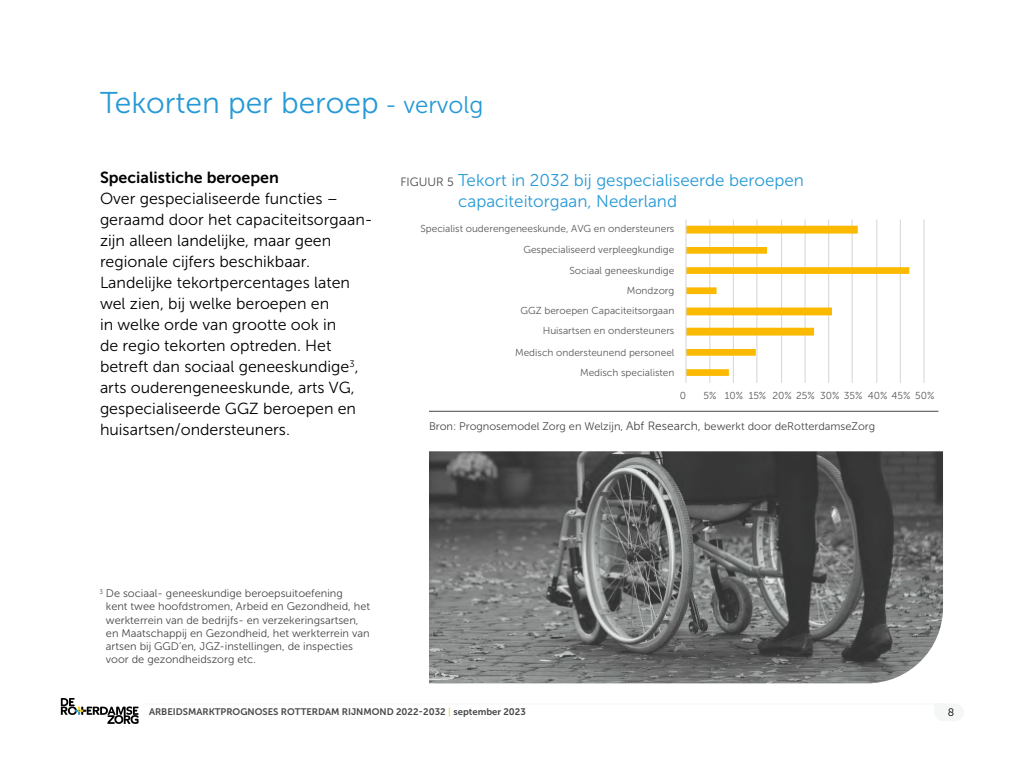
<style>
.page{position:relative;width:1024px;height:768px;background:#fff}
.page>*{position:absolute;margin:0;border:0;box-sizing:border-box;transform-origin:0 0}
.t1{font:30px "Museo Sans 300";color:#2699d6}
.t2{font:17px/21px "Museo Sans 300";color:#2699d6}
.t3{font:16px/21px "Museo Sans 300";color:#000}
.t4{font:16px "Museo Sans 700";color:#000}
.t5{font:11px/13.2px "Museo Sans 300";color:#474747}
.t6{font:10.8px "Museo Sans 300";color:#000}
.t7{font:10.1px "Museo Sans 300";color:#595959}
.t8{font:10.1px "Museo Sans 300";color:#000}
.t9{font:9.5px "Museo Sans 700";color:#474747}
.s1{font-size:24px}
.s2{font-size:12px;color:#474747}
.s3{font-size:12px}
.s4{font-family:"Museo Sans 300";color:#fbba00}
</style>
<div class="page">
<hr style="left:143px;top:704px;width:803px;height:1px;background:#f4f7f5">
<svg style="left:934px;top:704px;width:30px;height:17px"></svg>
<svg style="left:61px;top:698px;width:78px;height:26px"></svg>
<hr style="left:709px;top:219px;width:1px;height:164px;background:#d9d9d9">
<hr style="left:733px;top:219px;width:1px;height:164px;background:#d9d9d9">
<hr style="left:756px;top:219px;width:1px;height:164px;background:#d9d9d9">
<hr style="left:781px;top:219px;width:1px;height:164px;background:#d9d9d9">
<hr style="left:805px;top:219px;width:1px;height:164px;background:#d9d9d9">
<hr style="left:828px;top:219px;width:1px;height:164px;background:#d9d9d9">
<hr style="left:852px;top:219px;width:1px;height:164px;background:#d9d9d9">
<hr style="left:876px;top:219px;width:1px;height:164px;background:#d9d9d9">
<hr style="left:900px;top:219px;width:1px;height:164px;background:#d9d9d9">
<hr style="left:923px;top:219px;width:2px;height:164px;background:#d9d9d9">
<svg style="left:687px;top:226px;width:222px;height:150px"></svg>
<hr style="left:685px;top:219px;width:2px;height:164px;background:#d9d9d9">
<hr style="left:429px;top:411px;width:509px;height:1px;background:#474747">
<img style="left:429px;top:451px;width:514px;height:232px">
<h1 class="t1" style="left:100px;top:86px;width:385px">Tekorten per beroep <span class="s1">- vervolg</span></h1>
<p class="t4" style="left:100px;top:169px;width:180px">Specialistiche beroepen</p>
<p class="t3" style="left:100px;top:188px;width:274px">Over gespecialiseerde functies – geraamd door het capaciteitsorgaan&shy;zijn alleen landelijke, maar geen regionale cijfers beschikbaar.<br>Landelijke tekortpercentages laten wel zien, bij welke beroepen en<br>in welke orde van grootte ook in<br>de regio tekorten optreden. Het betreft dan sociaal geneeskundige<sup>3</sup>, arts ouderengeneeskunde, arts VG, gespecialiseerde GGZ beroepen en huisartsen/ondersteuners.</p>
<p class="t2" style="left:458px;top:170px;width:347px;text-indent:-58px"><span class="s2">FIGUUR 5</span> Tekort in 2032 bij gespecialiseerde beroepen capaciteitorgaan, Nederland</p>
<p class="t7" style="left:420px;top:224px;width:255px">Specialist ouderengeneeskunde, AVG en ondersteuners</p>
<p class="t7" style="left:523px;top:244px;width:152px">Gespecialiseerd verpleegkundige</p>
<p class="t7" style="left:570px;top:265px;width:106px">Sociaal geneeskundige</p>
<p class="t7" style="left:627px;top:285px;width:49px">Mondzorg</p>
<p class="t7" style="left:521px;top:305px;width:155px">GGZ beroepen Capaciteitsorgaan</p>
<p class="t7" style="left:543px;top:326px;width:133px">Huisartsen en ondersteuners</p>
<p class="t7" style="left:515px;top:347px;width:161px">Medisch ondersteunend personeel</p>
<p class="t7" style="left:580px;top:367px;width:96px">Medisch specialisten</p>
<p class="t7" style="left:680px;top:391px;width:8px">0</p>
<p class="t7" style="left:704px;top:391px;width:232px">5% 10% 15% 20% 25% 30% 35% 40% 45% 50%</p>
<p class="t5" style="left:429px;top:420px;width:448px">Bron: Prognosemodel Zorg en Welzijn, <span class="s3">Abf Research,</span> bewerkt door deRotterdamseZorg</p>
<p class="t5" style="left:106px;top:587px;width:266px;text-indent:-7px"><sup>3</sup> De sociaal- geneeskundige beroepsuitoefening<br>kent twee hoofdstromen, Arbeid en Gezondheid, het werkterrein van de bedrijfs- en verzekeringsartsen, en Maatschappij en Gezondheid, het werkterrein van artsen bij GGD’en, JGZ-instellingen, de inspecties voor de gezondheidszorg etc.</p>
<p class="t9" style="left:149px;top:707px;width:378px">ARBEIDSMARKTPROGNOSES ROTTERDAM RIJNMOND 2022-2032 <span class="s4">|</span> september 2023</p>
<p class="t6" style="left:948px;top:706px;width:8px">8</p>
<p class="t8" style="left:461px;top:710px;width:8px">0</p>
</div>
